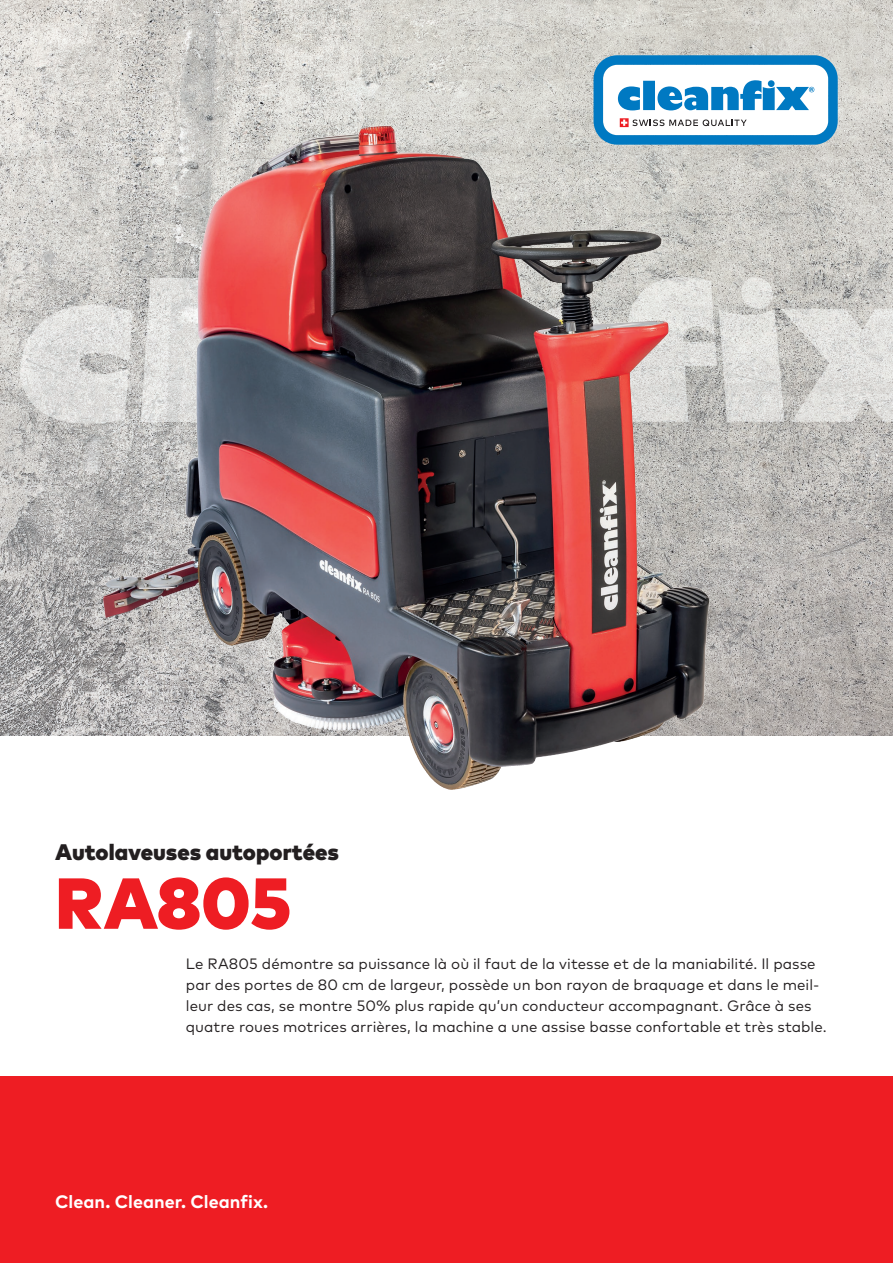
<style>
.page{position:relative;width:893px;height:1263px;background:#fff}
.page>*{position:absolute;margin:0;border:0;box-sizing:border-box;transform-origin:0 0}
.t1{font:900 72px "Mark W1 G";letter-spacing:-.015em;color:#ee1d23}
.t2{font:900 22.5px "Mark W1 G";color:#231f20}
.t3{font:700 18px "Mark W1 G";color:#fff}
.t4{font:15px/21px "Mark W1 G";letter-spacing:.005em;color:#231f20}
</style>
<div class="page">
<img style="left:0;top:0;width:893px;height:736px">
<div style="left:0;top:1076px;width:893px;height:187px;background:#ee1d23"></div>
<svg style="left:593px;top:55px;width:245px;height:90px"></svg>
<img style="left:269px;top:126px;width:117px;height:34px">
<h2 class="t2" style="left:55px;top:834px;width:285px">Autolaveuses autoportées</h2>
<h1 class="t1" style="left:55px;top:848px;width:238px">RA805</h1>
<p class="t4" style="left:186px;top:952px;width:642px">Le RA805 démontre sa puissance là où il faut de la vitesse et de la maniabilité. Il passe par des portes de 80 cm de largeur, possède un bon rayon de braquage et dans le meil&shy;leur des cas, se montre 50% plus rapide qu’un conducteur accompagnant. Grâce à ses quatre roues motrices arrières, la machine a une assise basse confortable et très stable.</p>
<p class="t3" style="left:55px;top:1187px;width:214px">Clean. Cleaner. Cleanfix.</p>
</div>
